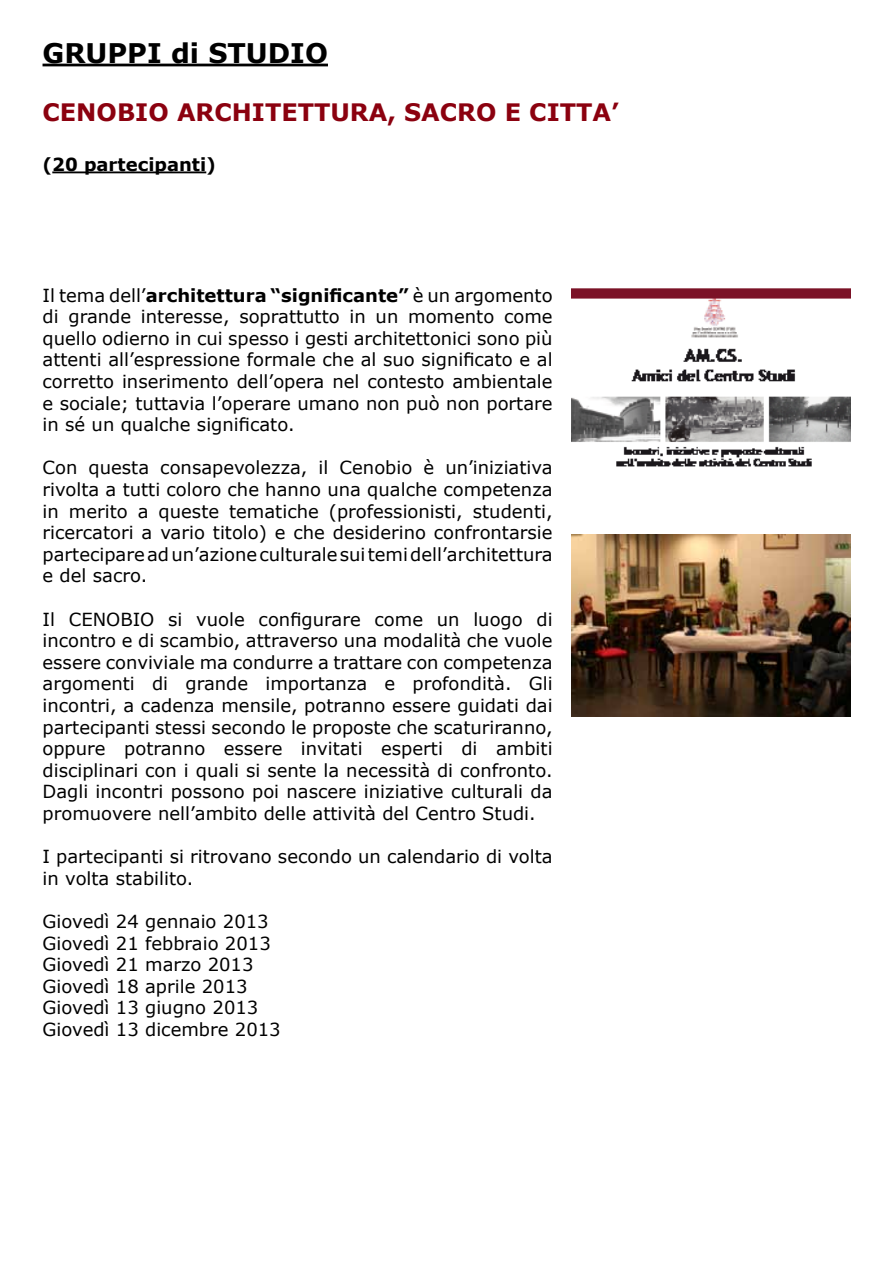
<style>
.page{position:relative;width:893px;height:1263px;background:#fff}
.page>*{position:absolute;margin:0;border:0;box-sizing:border-box;transform-origin:0 0}
.t1{font:700 27px "Verdana";color:#000}
.t2{font:700 24px "Verdana";color:#8b010f}
.t3{font:18px/21.6px "Verdana";color:#000;text-align:justify}
.t4{font:700 18px "Verdana";color:#000}
.s1{font-weight:700}
</style>
<div class="page">
<hr style="left:43px;top:64px;width:285px;height:2px;background:#000">
<hr style="left:52px;top:171px;width:154px;height:2px;background:#000">
<img style="left:571px;top:288px;width:279px;height:179px">
<img style="left:571px;top:534px;width:279px;height:182px">
<h1 class="t1" style="left:43px;top:34px;width:287px">GRUPPI di STUDIO</h1>
<h2 class="t2" style="left:43px;top:95px;width:578px">CENOBIO ARCHITETTURA, SACRO E CITTA’</h2>
<p class="t4" style="left:43px;top:152px;width:175px">(20 partecipanti)</p>
<p class="t3" style="left:43px;top:284px;width:512px">Il tema dell’<span class="s1">architettura “significante”</span> è un argomento di grande interesse, soprattutto in un momento come quello odierno in cui spesso i gesti architettonici sono più attenti all’espressione formale che al suo significato e al corretto inserimento dell’opera nel contesto ambientale e sociale; tuttavia l’operare umano non può non portare in sé un qualche significato.</p>
<p class="t3" style="left:43px;top:457px;width:512px">Con questa consapevolezza, il Cenobio è un’iniziativa rivolta a tutti coloro che hanno una qualche competenza in merito a queste tematiche (professionisti, studenti, ricercatori a vario titolo) e che desiderino confrontarsie partecipare ad un’azione culturale sui temi dell’architettura e del sacro.</p>
<p class="t3" style="left:43px;top:608px;width:512px">Il CENOBIO si vuole configurare come un luogo di incontro e di scambio, attraverso una modalità che vuole essere conviviale ma condurre a trattare con competenza argomenti di grande importanza e profondità. Gli incontri, a cadenza mensile, potranno essere guidati dai partecipanti stessi secondo le proposte che scaturiranno, oppure potranno essere invitati esperti di ambiti disciplinari con i quali si sente la necessità di confronto.<br>Dagli incontri possono poi nascere iniziative culturali da promuovere nell’ambito delle attività del Centro Studi.</p>
<p class="t3" style="left:43px;top:846px;width:512px">I partecipanti si ritrovano secondo un calendario di volta in volta stabilito.</p>
<p class="t3" style="left:43px;top:910px;width:240px;text-align:left">Giovedì 24 gennaio 2013<br>Giovedì 21 febbraio 2013<br>Giovedì 21 marzo 2013<br>Giovedì 18 aprile 2013<br>Giovedì 13 giugno 2013<br>Giovedì 13 dicembre 2013</p>
</div>
